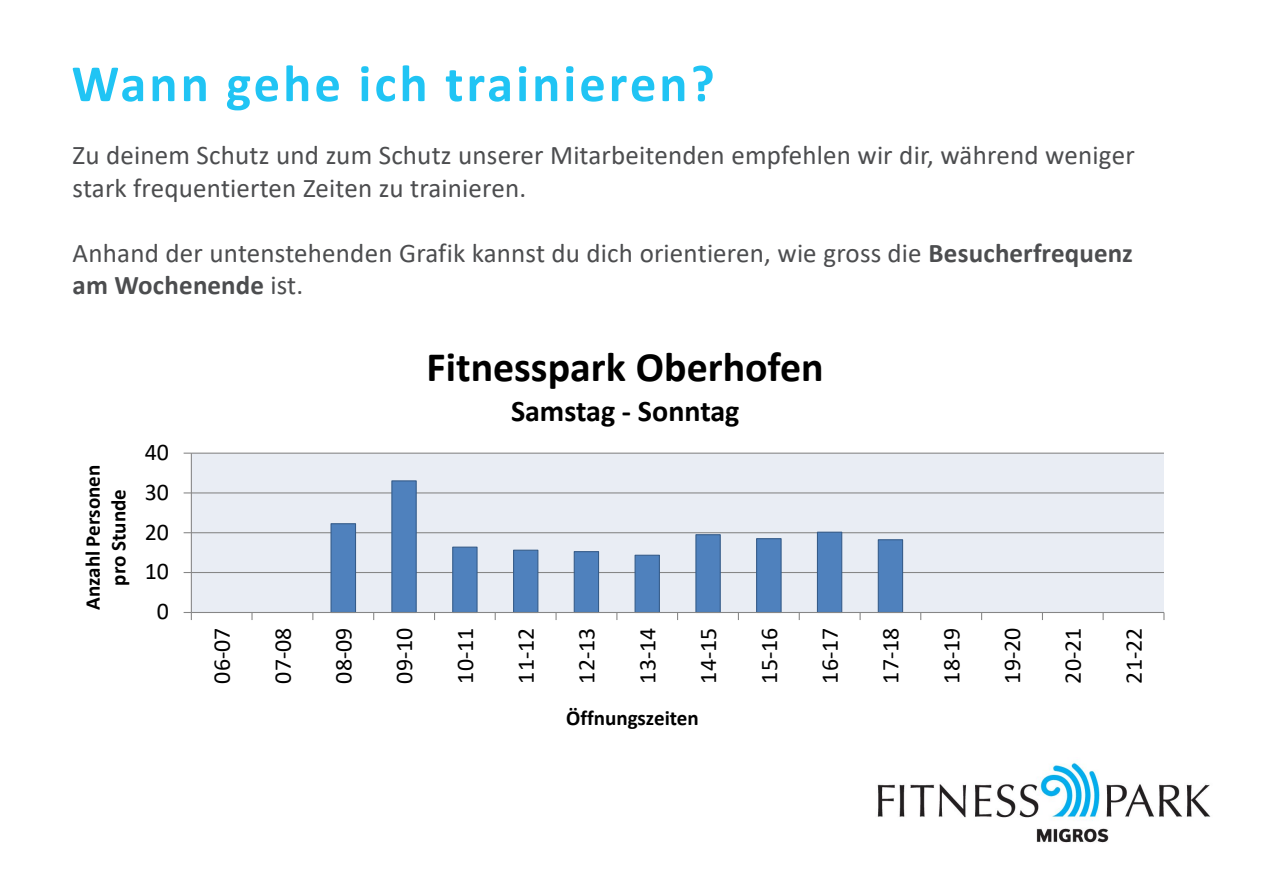
<style>
.page{position:relative;width:1263px;height:893px;background:#fff}
.page>*{position:absolute;margin:0;border:0;box-sizing:border-box;transform-origin:0 0}
.t1{font:700 52.5px "Calibri";letter-spacing:.055em;color:#20c4f4}
.t2{font:700 42px "Calibri";color:#000}
.t3{font:700 30px "Calibri";letter-spacing:-.005em;color:#000}
.t4{font:27px/32.4px "Calibri";letter-spacing:.01em;color:#4c4d4f}
.t5{font:24px "Calibri";letter-spacing:.005em;color:#000}
.t6{font:700 21px "Calibri";color:#000}
.s1{font-weight:700}
</style>
<div class="page">
<img style="left:877px;top:762px;width:334px;height:81px">
<div style="left:191px;top:453px;width:973px;height:159px;background:#e9edf4"></div>
<hr style="left:191px;top:572px;width:973px;height:1px;background:#868686">
<hr style="left:191px;top:532px;width:973px;height:1px;background:#868686">
<hr style="left:191px;top:492px;width:973px;height:1px;background:#868686">
<hr style="left:191px;top:453px;width:973px;height:1px;background:#868686">
<svg style="left:330px;top:480px;width:574px;height:132px"></svg>
<hr style="left:191px;top:453px;width:1px;height:159px;background:#868686">
<hr style="left:191px;top:612px;width:973px;height:1px;background:#868686">
<svg style="left:184px;top:612px;width:8px;height:8px"></svg>
<svg style="left:251px;top:613px;width:2px;height:7px"></svg>
<svg style="left:555px;top:613px;width:2px;height:7px"></svg>
<svg style="left:859px;top:613px;width:2px;height:7px"></svg>
<svg style="left:1102px;top:613px;width:2px;height:7px"></svg>
<p class="t1" style="left:72px;top:46px;width:645px">Wann gehe ich trainieren?</p>
<p class="t4" style="left:73px;top:138px;width:1064px">Zu deinem Schutz und zum Schutz unserer Mitarbeitenden empfehlen wir dir, während weniger stark frequentierten Zeiten zu trainieren.</p>
<p class="t4" style="left:73px;top:236px;width:1062px">Anhand der untenstehenden Grafik kannst du dich orientieren, wie gross die <span class="s1">Besucherfrequenz am Wochenende</span> ist.</p>
<p class="t6" style="left:78px;top:610px;width:147px;rotate:-90deg">Anzahl Personen</p>
<p class="t6" style="left:104px;top:585px;width:98px;rotate:-90deg">pro Stunde</p>
<p class="t5" style="left:145px;top:435px;width:26px">40</p>
<p class="t5" style="left:145px;top:475px;width:26px">30</p>
<p class="t5" style="left:145px;top:515px;width:26px">20</p>
<p class="t5" style="left:145px;top:555px;width:26px">10</p>
<p class="t5" style="left:157px;top:595px;width:14px">0</p>
<p class="t2" style="left:427px;top:337px;width:399px">Fitnesspark Oberhofen</p>
<p class="t3" style="left:511px;top:389px;width:230px">Samstag - Sonntag</p>
<p class="t5" style="left:205px;top:684px;width:58px;rotate:-90deg">06-07</p>
<p class="t5" style="left:266px;top:684px;width:58px;rotate:-90deg">07-08</p>
<p class="t5" style="left:327px;top:684px;width:58px;rotate:-90deg">08-09</p>
<p class="t5" style="left:388px;top:684px;width:58px;rotate:-90deg">09-10</p>
<p class="t5" style="left:448px;top:684px;width:58px;rotate:-90deg">10-11</p>
<p class="t5" style="left:509px;top:684px;width:58px;rotate:-90deg">11-12</p>
<p class="t5" style="left:570px;top:684px;width:58px;rotate:-90deg">12-13</p>
<p class="t5" style="left:631px;top:684px;width:58px;rotate:-90deg">13-14</p>
<p class="t5" style="left:692px;top:684px;width:58px;rotate:-90deg">14-15</p>
<p class="t5" style="left:752px;top:684px;width:58px;rotate:-90deg">15-16</p>
<p class="t5" style="left:813px;top:684px;width:58px;rotate:-90deg">16-17</p>
<p class="t5" style="left:874px;top:684px;width:58px;rotate:-90deg">17-18</p>
<p class="t5" style="left:935px;top:684px;width:58px;rotate:-90deg">18-19</p>
<p class="t5" style="left:995px;top:684px;width:58px;rotate:-90deg">19-20</p>
<p class="t5" style="left:1056px;top:684px;width:58px;rotate:-90deg">20-21</p>
<p class="t5" style="left:1117px;top:684px;width:58px;rotate:-90deg">21-22</p>
<p class="t6" style="left:566px;top:703px;width:134px">Öffnungszeiten</p>
</div>
